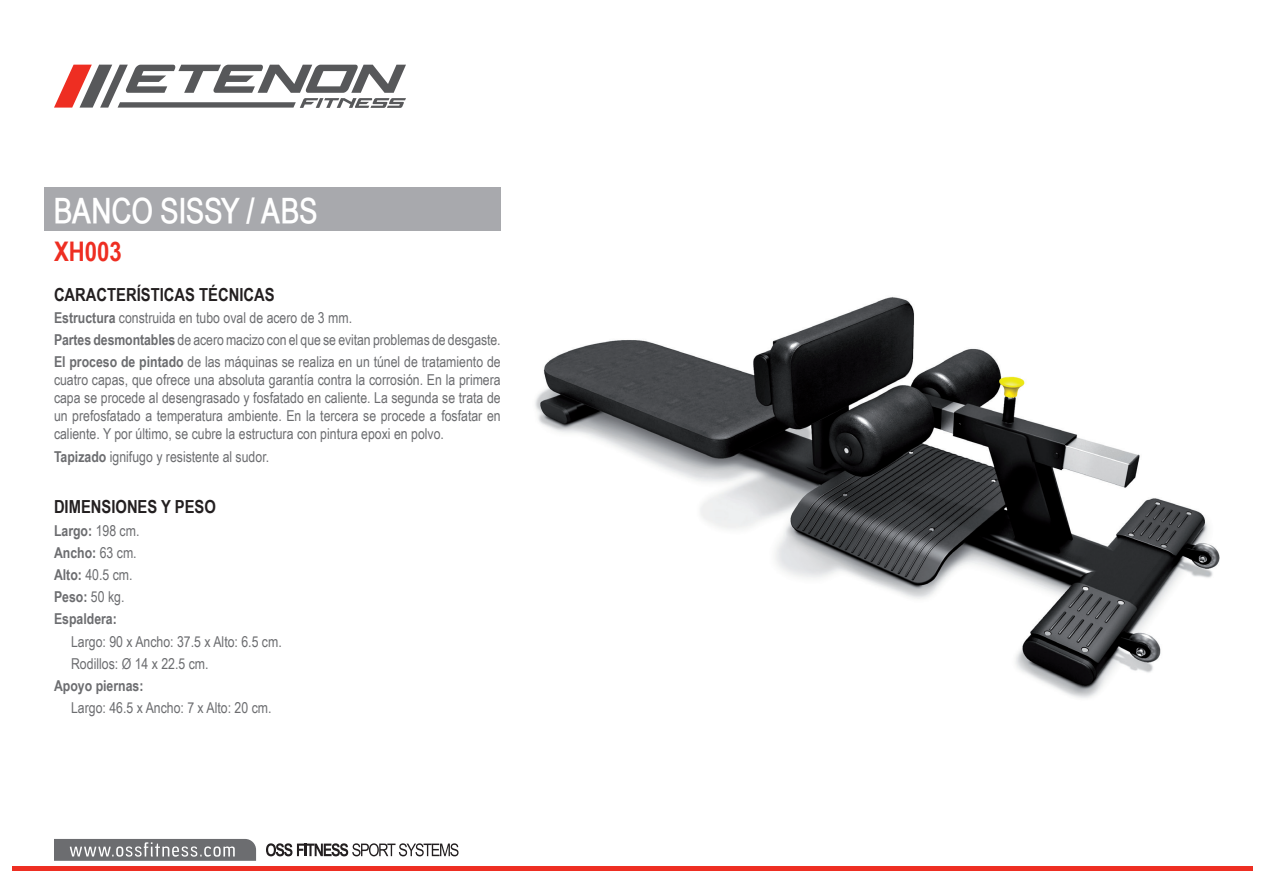
<style>
.page{position:relative;width:1263px;height:893px;background:#fff}
.page>*{position:absolute;margin:0;border:0;box-sizing:border-box;transform-origin:0 0}
.t1{font:700 34.5px "Babel Sans";letter-spacing:-.015em;color:#fff}
.t2{font:700 27px "Arial Narrow";color:#ee2e22}
.t3{font:700 18px "Arial Narrow";color:#231f20}
.t4{font:15px/22.2px "Arial Narrow";color:#6c6d70}
.t5{font:700 15px/22.2px "Arial Narrow";color:#6c6d70}
.s1{font-weight:700}
.s2{font-weight:400}
</style>
<div class="page">
<hr style="left:13px;top:866px;width:1240px;height:4px;background:#ee2e22">
<svg style="left:54px;top:839px;width:202px;height:22px"></svg>
<svg style="left:266px;top:843px;width:192px;height:13px"></svg>
<svg style="left:54px;top:65px;width:352px;height:43px"></svg>
<div style="left:45px;top:187px;width:456px;height:43px;background:#a8a9ad"></div>
<img style="left:535px;top:297px;width:685px;height:401px">
<h1 class="t1" style="left:54px;top:191px;width:266px">BANCO SISSY / ABS</h1>
<h2 class="t2" style="left:54px;top:231px;width:69px">XH003</h2>
<p class="t3" style="left:54px;top:281px;width:222px">CARACTERÍSTICAS TÉCNICAS</p>
<p class="t4" style="left:54px;top:306px;width:448px"><span class="s1">Estructura</span> construida en tubo oval de acero de 3 mm.<br><span class="s1">Partes desmontables</span> de acero macizo con el que se evitan problemas de desgaste.<br><span class="s1">El proceso de pintado</span> de las máquinas se realiza en un túnel de tratamiento de</p>
<p class="t4" style="left:54px;top:370px;width:448px;line-height:18px;text-align:justify">cuatro capas, que ofrece una absoluta garantía contra la corrosión. En la primera capa se procede al desengrasado y fosfatado en caliente. La segunda se trata de un prefosfatado a temperatura ambiente. En la tercera se procede a fosfatar en caliente. Y por último, se cubre la estructura con pintura epoxi en polvo.</p>
<p class="t4" style="left:54px;top:445px;width:217px"><span class="s1">Tapizado</span> ignifugo y resistente al sudor.</p>
<p class="t3" style="left:54px;top:493px;width:163px">DIMENSIONES Y PESO</p>
<p class="t5" style="left:54px;top:518px;width:87px">Largo: <span class="s2">198 cm.<br></span>Ancho: <span class="s2">63 cm.<br></span>Alto: <span class="s2">40.5 cm.<br></span>Peso: <span class="s2">50 kg.<br></span>Espaldera:</p>
<p class="t4" style="left:71px;top:630px;width:212px">Largo: 90 x Ancho: 37.5 x Alto: 6.5 cm.<br>Rodillos: Ø 14 x 22.5 cm.</p>
<p class="t5" style="left:54px;top:674px;width:91px">Apoyo piernas:</p>
<p class="t4" style="left:71px;top:696px;width:202px">Largo: 46.5 x Ancho: 7 x Alto: 20 cm.</p>
</div>
